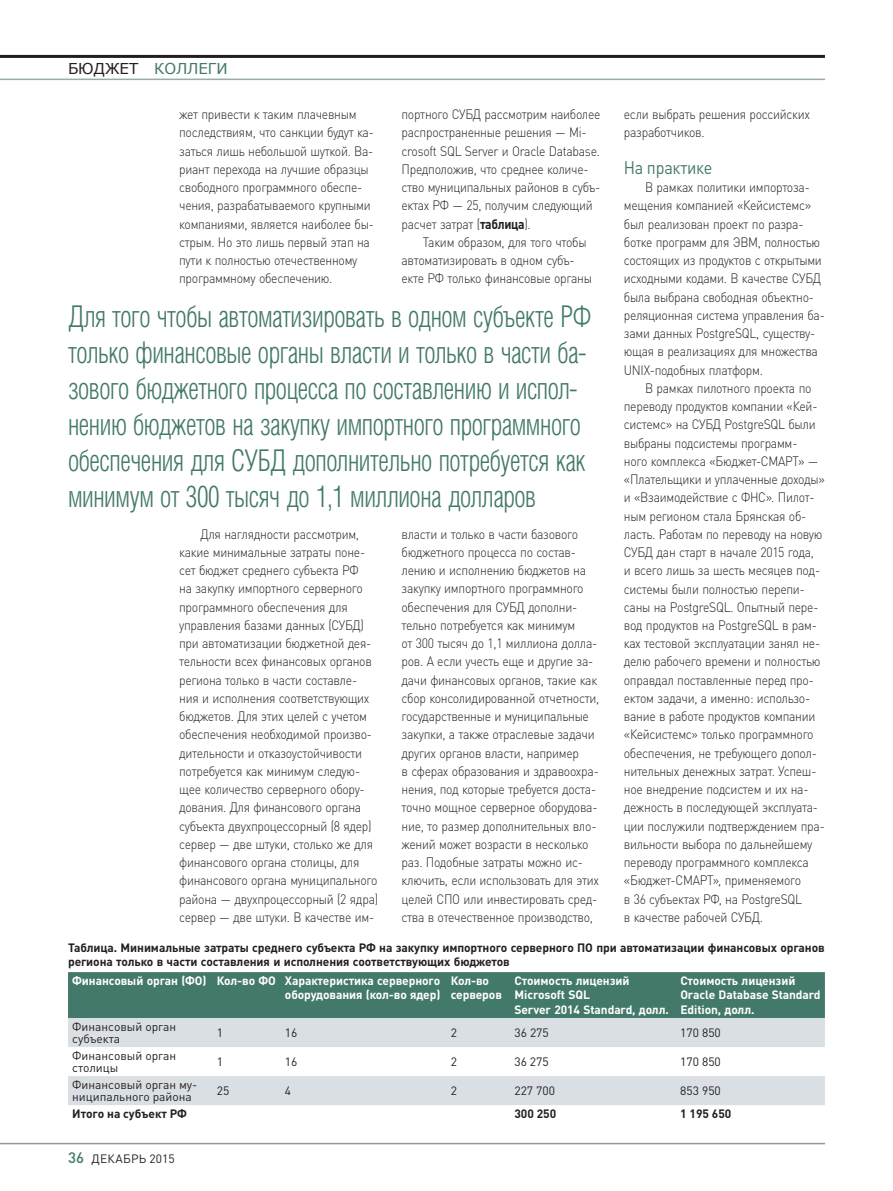
<style>
.page{position:relative;width:893px;height:1191px;background:#fff}
.page>*{position:absolute;margin:0;border:0;box-sizing:border-box;transform-origin:0 0}
.t1{font:30px/36px "Helios Cond Light C";letter-spacing:-.015em;color:#43796a;scale:.9 1}
.t2{font:18px "DIN Pro";letter-spacing:-.015em;color:#43796a;scale:.9 1}
.t3{font:15px "MS Reference Sans Serif";color:#43796a}
.t4{font:300 13.5px/18.3px "DIN Pro";letter-spacing:-.025em;color:#231f20;scale:.9 1}
.t5{font:700 12px/14.4px "DIN Pro";letter-spacing:-.005em;color:#231f20}
.t6{font:700 12px/14.4px "DIN Pro";letter-spacing:-.005em;color:#fff}
.t7{font:12px/12px "DIN Pro";color:#231f20}
.t8{font:12px "DIN Pro";letter-spacing:.02em;color:#231f20}
.s1{color:#231f20}
.s2{font-weight:700}
.s3{font-weight:500;font-size:15px;color:#43796a}
</style>
<div class="page">
<hr style="left:0;top:55px;width:825px;height:3px;background:#231f20">
<hr style="left:0;top:79px;width:825px;height:1px;background:#98ada6">
<hr style="left:0;top:1142px;width:825px;height:2px;background:#939598">
<div style="left:68px;top:972px;width:757px;height:46px;background:#43796a"></div>
<svg style="left:68px;top:1018px;width:757px;height:87px;fill:#dadfe4"></svg>
<p class="t3" style="left:68px;top:59px;width:161px"><span class="s1">БЮДЖЕТ</span> КОЛЛЕГИ</p>
<p class="t4" style="left:402px;top:104px;width:223px">портного СУБД рассмотрим наиболее распространенные решения — Mi&shy;crosoft SQL Server и Oracle Database.<br>Предположив, что среднее количе&shy;ство муниципальных районов в субъ&shy;ектах РФ — 25, получим следующий расчет затрат (<span class="s2">таблица</span>).</p>
<p class="t4" style="left:402px;top:231px;width:213px;text-indent:21px">Таким образом, для того чтобы автоматизировать в одном субъ&shy;екте РФ только финансовые органы</p>
<p class="t4" style="left:624px;top:104px;width:208px">если выбрать решения российских разработчиков.</p>
<h2 class="t2" style="left:624px;top:153px;width:100px">На практике</h2>
<p class="t4" style="left:624px;top:177px;width:225px;text-indent:21px">В рамках политики импортоза&shy;мещения компанией «Кейсистемс» был реализован проект по разра&shy;ботке программ для ЭВМ, полностью состоящих из продуктов с открытыми исходными кодами. В качестве СУБД была выбрана свободная объектно&shy;реляционная система управления ба&shy;зами данных PostgreSQL, существу&shy;ющая в реализациях для множества UNIX-подобных платформ.</p>
<p class="t4" style="left:624px;top:377px;width:225px;text-indent:21px">В рамках пилотного проекта по переводу продуктов компании «Кей&shy;системс» на СУБД PostgreSQL были выбраны подсистемы программ-<br>ного комплекса «Бюджет-СМАРТ» — «Плательщики и уплаченные доходы» и «Взаимодействие с ФНС». Пилот&shy;ным регионом стала Брянская об&shy;ласть. Работам по переводу на новую СУБД дан старт в начале 2015 года,<br>и всего лишь за шесть месяцев под&shy;системы были полностью перепи&shy;саны на PostgreSQL. Опытный пере&shy;вод продуктов на PostgreSQL в рам&shy;ках тестовой эксплуатации занял не&shy;делю рабочего времени и полностью оправдал поставленные перед про&shy;ектом задачи, а именно: использо&shy;вание в работе продуктов компании «Кейсистемс» только программного обеспечения, не требующего допол&shy;нительных денежных затрат. Успеш&shy;ное внедрение подсистем и их на&shy;дежность в последующей эксплуата&shy;ции послужили подтверждением пра&shy;вильности выбора по дальнейшему переводу программного комплекса «Бюджет-СМАРТ», применяемого<br>в 36 субъектах РФ, на PostgreSQL<br>в качестве рабочей СУБД.</p>
<p class="t5" style="left:68px;top:938px;width:758px">Таблица. Минимальные затраты среднего субъекта РФ на закупку импортного серверного ПО при автоматизации финансовых органов региона только в части составления и исполнения соответствующих бюджетов</p>
<p class="t6" style="left:72px;top:972px;width:370px;text-align:right">Финансовый орган (ФО) Кол-во ФО Характеристика серверного оборудования (кол-во ядер)</p>
<p class="t6" style="left:451px;top:972px;width:53px">Кол-во серверов</p>
<p class="t6" style="left:514px;top:972px;width:156px">Стоимость лицензий<br>Microsoft SQL<br>Server 2014 Standard, долл.</p>
<p class="t6" style="left:680px;top:972px;width:142px">Стоимость лицензий<br>Oracle Database Standard<br>Edition, долл.</p>
<p class="t7" style="left:72px;top:1019px;width:105px">Финансовый орган субъекта</p>
<p class="t7" style="left:217px;top:1025px;width:8px">1</p>
<p class="t7" style="left:285px;top:1025px;width:14px">16</p>
<p class="t7" style="left:451px;top:1025px;width:8px">2</p>
<p class="t7" style="left:514px;top:1025px;width:36px">36 275</p>
<p class="t7" style="left:680px;top:1025px;width:42px">170 850</p>
<p class="t7" style="left:72px;top:1048px;width:105px">Финансовый орган столицы</p>
<p class="t7" style="left:217px;top:1054px;width:8px">1</p>
<p class="t7" style="left:285px;top:1054px;width:14px">16</p>
<p class="t7" style="left:451px;top:1054px;width:8px">2</p>
<p class="t7" style="left:514px;top:1054px;width:36px">36 275</p>
<p class="t7" style="left:680px;top:1054px;width:42px">170 850</p>
<p class="t7" style="left:72px;top:1077px;width:127px">Финансовый орган му&shy;ниципального района</p>
<p class="t7" style="left:217px;top:1083px;width:14px">25</p>
<p class="t7" style="left:285px;top:1083px;width:8px">4</p>
<p class="t7" style="left:451px;top:1083px;width:8px">2</p>
<p class="t7" style="left:514px;top:1083px;width:42px">227 700</p>
<p class="t7" style="left:680px;top:1083px;width:42px">853 950</p>
<p class="t5" style="left:72px;top:1105px;width:116px">Итого на субъект РФ</p>
<p class="t5" style="left:514px;top:1105px;width:43px">300 250</p>
<p class="t5" style="left:680px;top:1105px;width:53px">1 195 650</p>
<p class="t4" style="left:179px;top:104px;width:218px">жет привести к таким плачевным последствиям, что санкции будут ка&shy;заться лишь небольшой шуткой. Ва&shy;риант перехода на лучшие образцы свободного программного обеспе&shy;чения, разрабатываемого крупными компаниями, является наиболее бы&shy;стрым. Но это лишь первый этап на пути к полностью отечественному программному обеспечению.</p>
<p class="t1" style="left:68px;top:298px;width:583px">Для того чтобы автоматизировать в одном субъекте РФ только финансовые органы власти и только в части ба&shy;зового бюджетного процесса по составлению и испол&shy;нению бюджетов на закупку импортного программного обеспечения для СУБД дополнительно потребуется как минимум от 300 тысяч до 1,1 миллиона долларов</p>
<p class="t4" style="left:402px;top:523px;width:221px">власти и только в части базового бюджетного процесса по состав&shy;лению и исполнению бюджетов на закупку импортного программного обеспечения для СУБД дополни&shy;тельно потребуется как минимум<br>от 300 тысяч до 1,1 миллиона долла&shy;ров. А если учесть еще и другие за&shy;дачи финансовых органов, такие как сбор консолидированной отчетности, государственные и муниципальные закупки, а также отраслевые задачи других органов власти, например<br>в сферах образования и здравоохра&shy;нения, под которые требуется доста&shy;точно мощное серверное оборудова&shy;ние, то размер дополнительных вло&shy;жений может возрасти в несколько раз. Подобные затраты можно ис&shy;ключить, если использовать для этих целей СПО или инвестировать сред&shy;ства в отечественное производство,</p>
<p class="t4" style="left:179px;top:523px;width:223px;text-indent:21px">Для наглядности рассмотрим, какие минимальные затраты поне&shy;сет бюджет среднего субъекта РФ<br>на закупку импортного серверного программного обеспечения для управления базами данных (СУБД) при автоматизации бюджетной дея&shy;тельности всех финансовых органов региона только в части составле&shy;ния и исполнения соответствующих бюджетов. Для этих целей с учетом обеспечения необходимой произво&shy;дительности и отказоустойчивости потребуется как минимум следую&shy;щее количество серверного обору&shy;дования. Для финансового органа субъекта двухпроцессорный (8 ядер) сервер — две штуки, столько же для финансового органа столицы, для финансового органа муниципального района — двухпроцессорный (2 ядра) сервер — две штуки. В качестве им-</p>
<p class="t8" style="left:68px;top:1149px;width:108px"><span class="s3">36</span> ДЕКАБРЬ 2015</p>
</div>
